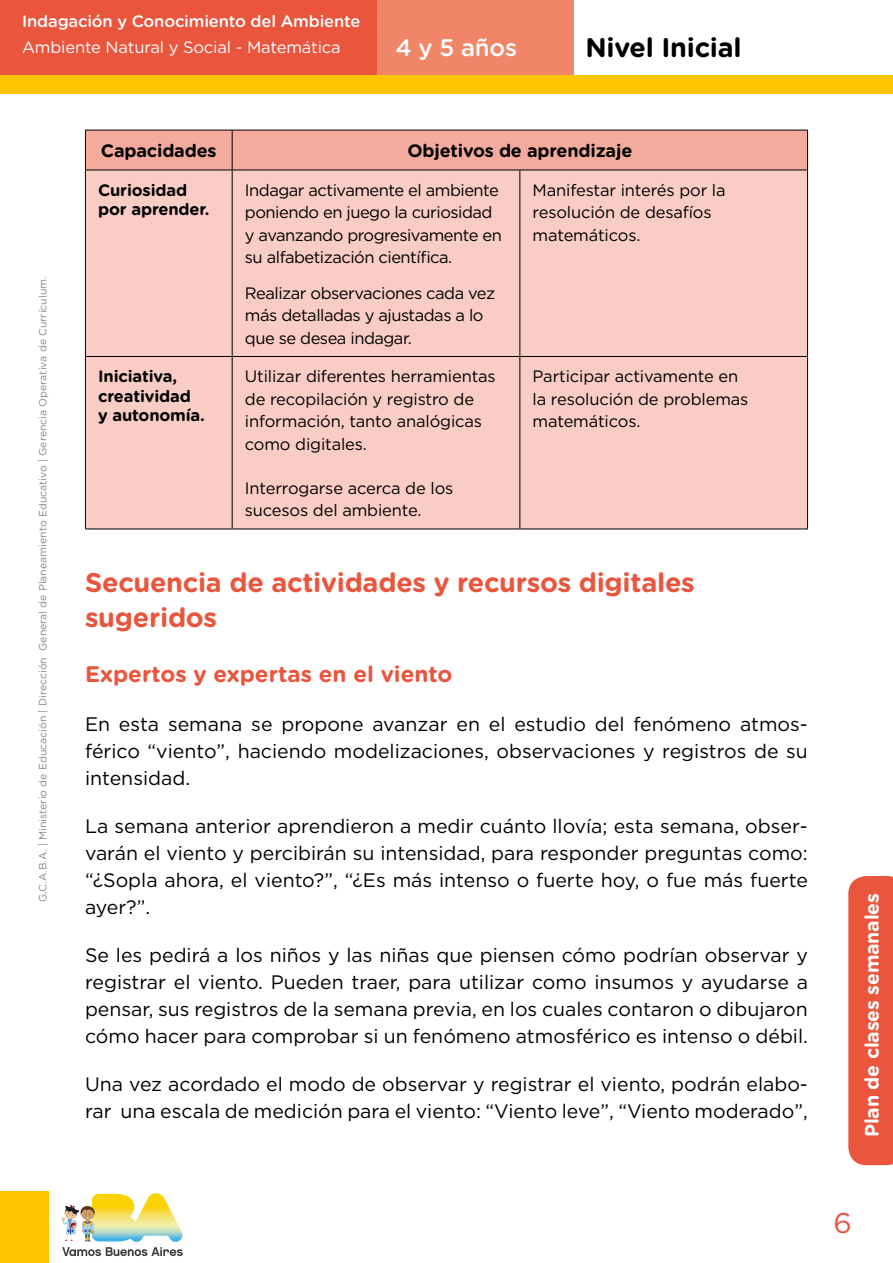
<style>
.page{position:relative;width:893px;height:1263px;background:#fff}
.page>*{position:absolute;margin:0;border:0;box-sizing:border-box;transform-origin:0 0}
.t1{font:28.5px "Gotham Rounded";color:#ea553d}
.t2{font:700 27px/34.5px "Gotham Rounded";letter-spacing:-.01em;color:#ea553d}
.t3{font:700 27px "Gotham Rounded";letter-spacing:-.01em;color:#000}
.t4{font:500 24px "Gotham Rounded";color:#fff}
.t5{font:700 22.5px "Gotham Rounded";color:#ea553d}
.t6{font:19.5px/27px "Gotham";color:#000;text-align:justify}
.t7{font:700 19.5px "Gotham Rounded";letter-spacing:-.01em;color:#fff}
.t8{font:700 18px "Gotham Rounded";letter-spacing:-.01em;color:#000}
.t9{font:16.5px/22.5px "Gotham";letter-spacing:-.02em;color:#000}
.t10{font:700 16.5px/19.5px "Gotham Rounded";letter-spacing:-.01em;color:#000}
.t11{font:500 16.5px "Gotham Rounded";letter-spacing:-.01em;color:#fff}
.t12{font:16.5px "Gotham Rounded";letter-spacing:-.01em;color:#fff}
.t13{font:10.5px "Gotham Rounded";color:#878787}
</style>
<div class="page">
<div style="left:0;top:0;width:378px;height:75px;background:#ea553d"></div>
<div style="left:378px;top:0;width:196px;height:75px;background:#f18568"></div>
<div style="left:0;top:1191px;width:48px;height:72px;background:#fdc500"></div>
<svg style="left:61px;top:1193px;width:122px;height:63px"></svg>
<div style="left:0;top:75px;width:893px;height:19px;background:#fdc500"></div>
<svg style="left:848px;top:876px;width:45px;height:289px;background:#ea5a43"></svg>
<div style="left:86px;top:131px;width:721px;height:39px;background:#f5aa9e"></div>
<div style="left:86px;top:171px;width:721px;height:358px;background:#f9ccc5"></div>
<hr style="left:85px;top:130px;width:147px;height:1px;background:#000">
<hr style="left:85px;top:130px;width:1px;height:40px;background:#000">
<hr style="left:232px;top:130px;width:288px;height:1px;background:#000">
<hr style="left:232px;top:130px;width:1px;height:40px;background:#000">
<hr style="left:520px;top:130px;width:288px;height:1px;background:#000">
<hr style="left:807px;top:130px;width:1px;height:40px;background:#000">
<hr style="left:85px;top:170px;width:147px;height:1px;background:#000">
<hr style="left:85px;top:170px;width:1px;height:186px;background:#000">
<hr style="left:232px;top:170px;width:288px;height:1px;background:#000">
<hr style="left:232px;top:170px;width:1px;height:186px;background:#000">
<hr style="left:520px;top:170px;width:288px;height:1px;background:#000">
<hr style="left:519px;top:170px;width:1px;height:186px;background:#000">
<hr style="left:807px;top:170px;width:1px;height:186px;background:#000">
<hr style="left:85px;top:356px;width:147px;height:1px;background:#000">
<hr style="left:85px;top:357px;width:1px;height:172px;background:#000">
<hr style="left:232px;top:356px;width:288px;height:1px;background:#000">
<hr style="left:232px;top:357px;width:1px;height:172px;background:#000">
<hr style="left:520px;top:356px;width:288px;height:1px;background:#000">
<hr style="left:519px;top:357px;width:1px;height:172px;background:#000">
<hr style="left:807px;top:357px;width:1px;height:172px;background:#000">
<hr style="left:85px;top:529px;width:147px;height:1px;background:#000">
<hr style="left:232px;top:529px;width:288px;height:1px;background:#000">
<hr style="left:520px;top:529px;width:288px;height:1px;background:#000">
<p class="t11" style="left:22px;top:10px;width:340px">Indagación y Conocimiento del Ambiente</p>
<p class="t12" style="left:22px;top:36px;width:320px">Ambiente Natural y Social - Matemática</p>
<p class="t4" style="left:395px;top:31px;width:123px">4 y 5 años</p>
<h2 class="t3" style="left:585px;top:28px;width:158px">Nivel Inicial</h2>
<p class="t13" style="left:35px;top:902px;width:627px;rotate:-90deg">G.C.A.B.A. | Ministerio de Educación | Dirección General de Planeamiento Educativo | Gerencia Operativa de Currículum.</p>
<p class="t8" style="left:101px;top:138px;width:117px">Capacidades</p>
<p class="t8" style="left:407px;top:138px;width:227px">Objetivos de aprendizaje</p>
<p class="t10" style="left:98px;top:180px;width:113px">Curiosidad por aprender.</p>
<p class="t9" style="left:245px;top:178px;width:259px">Indagar activamente el ambiente poniendo en juego la curiosidad y avanzando progresivamente en su alfabetización científica.</p>
<p class="t9" style="left:245px;top:281px;width:252px">Realizar observaciones cada vez más detalladas y ajustadas a lo que se desea indagar.</p>
<p class="t9" style="left:533px;top:178px;width:195px">Manifestar interés por la resolución de desafíos matemáticos.</p>
<p class="t10" style="left:98px;top:366px;width:108px">Iniciativa, creatividad<br>y autonomía.</p>
<p class="t9" style="left:245px;top:365px;width:252px">Utilizar diferentes herramientas de recopilación y registro de información, tanto analógicas como digitales.</p>
<p class="t9" style="left:245px;top:476px;width:210px">Interrogarse acerca de los sucesos del ambiente.</p>
<p class="t9" style="left:533px;top:365px;width:217px">Participar activamente en la resolución de problemas matemáticos.</p>
<h2 class="t2" style="left:85px;top:564px;width:611px">Secuencia de actividades y recursos digitales sugeridos</h2>
<p class="t5" style="left:85px;top:658px;width:369px">Expertos y expertas en el viento</p>
<p class="t6" style="left:85px;top:710px;width:724px">En esta semana se propone avanzar en el estudio del fenómeno atmos&shy;férico “viento”, haciendo modelizaciones, observaciones y registros de su intensidad.</p>
<p class="t6" style="left:85px;top:812px;width:724px">La semana anterior aprendieron a medir cuánto llovía; esta semana, obser&shy;varán el viento y percibirán su intensidad, para responder preguntas como: “¿Sopla ahora, el viento?”, “¿Es más intenso o fuerte hoy, o fue más fuerte ayer?”.</p>
<p class="t6" style="left:85px;top:941px;width:724px">Se les pedirá a los niños y las niñas que piensen cómo podrían observar y registrar el viento. Pueden traer, para utilizar como insumos y ayudarse a pensar, sus registros de la semana previa, en los cuales contaron o dibujaron cómo hacer para comprobar si un fenómeno atmosférico es intenso o débil.</p>
<p class="t6" style="left:85px;top:1071px;width:724px">Una vez acordado el modo de observar y registrar el viento, podrán elabo&shy;rar una escala de medición para el viento: “Viento leve”, “Viento moderado”,</p>
<p class="t7" style="left:858px;top:1137px;width:246px;rotate:-90deg">Plan de clases semanales</p>
<h1 class="t1" style="left:833px;top:1203px;width:20px">6</h1>
</div>
